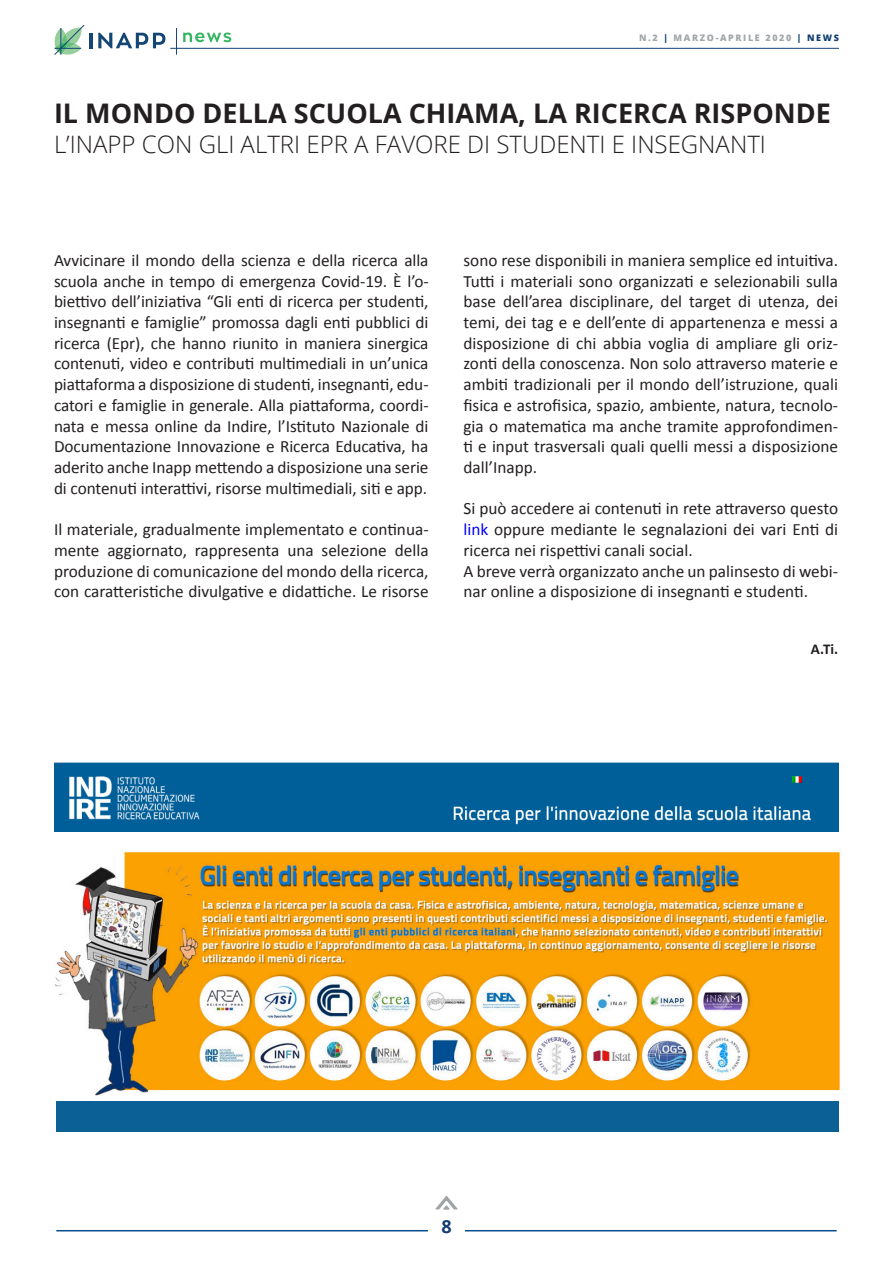
<style>
.page{position:relative;width:893px;height:1263px;background:#fff}
.page>*{position:absolute;margin:0;border:0;box-sizing:border-box;transform-origin:0 0}
.t1{font:700 27px "Open Sans";color:#231f20}
.t2{font:300 24px "Open Sans";color:#231f20}
.t3{font:700 18px "Open Sans";color:#133d6f}
.t4{font:17.25px/20.7px "Calibri";color:#231f20;text-align:justify}
.t5{font:700 15px "Calibri";color:#231f20}
.t6{font:800 9px "Open Sans";letter-spacing:.18em;color:#a2a7a9}
.s1{color:#103e70}
.s2{color:#00f}
</style>
<div class="page">
<svg style="left:54px;top:26px;width:30px;height:28px"></svg>
<hr style="left:89px;top:33px;width:3px;height:15px;background:#134575">
<svg style="left:98px;top:33px;width:67px;height:15px"></svg>
<svg style="left:183px;top:33px;width:48px;height:9px"></svg>
<hr style="left:170px;top:48px;width:669px;height:1px;background:#134575">
<svg style="left:176px;top:28px;width:1px;height:26px"></svg>
<hr style="left:56px;top:1230px;width:372px;height:1px;background:#064e8b">
<hr style="left:465px;top:1230px;width:372px;height:1px;background:#064e8b">
<svg style="left:435px;top:1196px;width:23px;height:14px"></svg>
<img style="left:55px;top:852px;width:785px;height:250px">
<img style="left:54px;top:762px;width:785px;height:69px">
<div style="left:56px;top:1102px;width:783px;height:30px;background:#0b6096"></div>
<p class="t6" style="left:639px;top:31px;width:201px">N.2 <span class="s1">|</span> MARZO-APRILE 2020 <span class="s1">| NEWS</span></p>
<p class="t1" style="left:54px;top:94px;width:778px">IL MONDO DELLA SCUOLA CHIAMA, LA RICERCA RISPONDE</p>
<p class="t2" style="left:54px;top:128px;width:713px">L’INAPP CON GLI ALTRI EPR A FAVORE DI STUDENTI E INSEGNANTI</p>
<p class="t4" style="left:54px;top:250px;width:376px">Avvicinare il mondo della scienza e della ricerca alla scuola anche in tempo di emergenza Covid-19. È l’o&shy;biettivo dell’iniziativa “Gli enti di ricerca per studenti, insegnanti e famiglie” promossa dagli enti pubblici di ricerca (Epr), che hanno riunito in maniera sinergica contenuti, video e contributi multimediali in un’unica piattaforma a disposizione di studenti, insegnanti, edu&shy;catori e famiglie in generale. Alla piattaforma, coordi&shy;nata e messa online da Indire, l’Istituto Nazionale di Documentazione Innovazione e Ricerca Educativa, ha aderito anche Inapp mettendo a disposizione una serie di contenuti interattivi, risorse multimediali, siti e app.</p>
<p class="t4" style="left:54px;top:519px;width:376px">Il materiale, gradualmente implementato e continua&shy;mente aggiornato, rappresenta una selezione della produzione di comunicazione del mondo della ricerca, con caratteristiche divulgative e didattiche. Le risorse</p>
<p class="t4" style="left:463px;top:250px;width:376px">sono rese disponibili in maniera semplice ed intuitiva.<br>Tutti i materiali sono organizzati e selezionabili sulla base dell’area disciplinare, del target di utenza, dei temi, dei tag e e dell’ente di appartenenza e messi a disposizione di chi abbia voglia di ampliare gli oriz&shy;zonti della conoscenza. Non solo attraverso materie e ambiti tradizionali per il mondo dell’istruzione, quali fisica e astrofisica, spazio, ambiente, natura, tecnolo&shy;gia o matematica ma anche tramite approfondimen&shy;ti e input trasversali quali quelli messi a disposizione dall’Inapp.</p>
<p class="t4" style="left:463px;top:498px;width:376px">Si può accedere ai contenuti in rete attraverso questo <span class="s2">link</span> oppure mediante le segnalazioni dei vari Enti di ricerca nei rispettivi canali social.</p>
<p class="t4" style="left:463px;top:560px;width:376px">A breve verrà organizzato anche un palinsesto di webi&shy;nar online a disposizione di insegnanti e studenti.</p>
<p class="t5" style="left:811px;top:639px;width:29px">A.Ti.</p>
<p class="t3" style="left:441px;top:1214px;width:12px">8</p>
</div>
